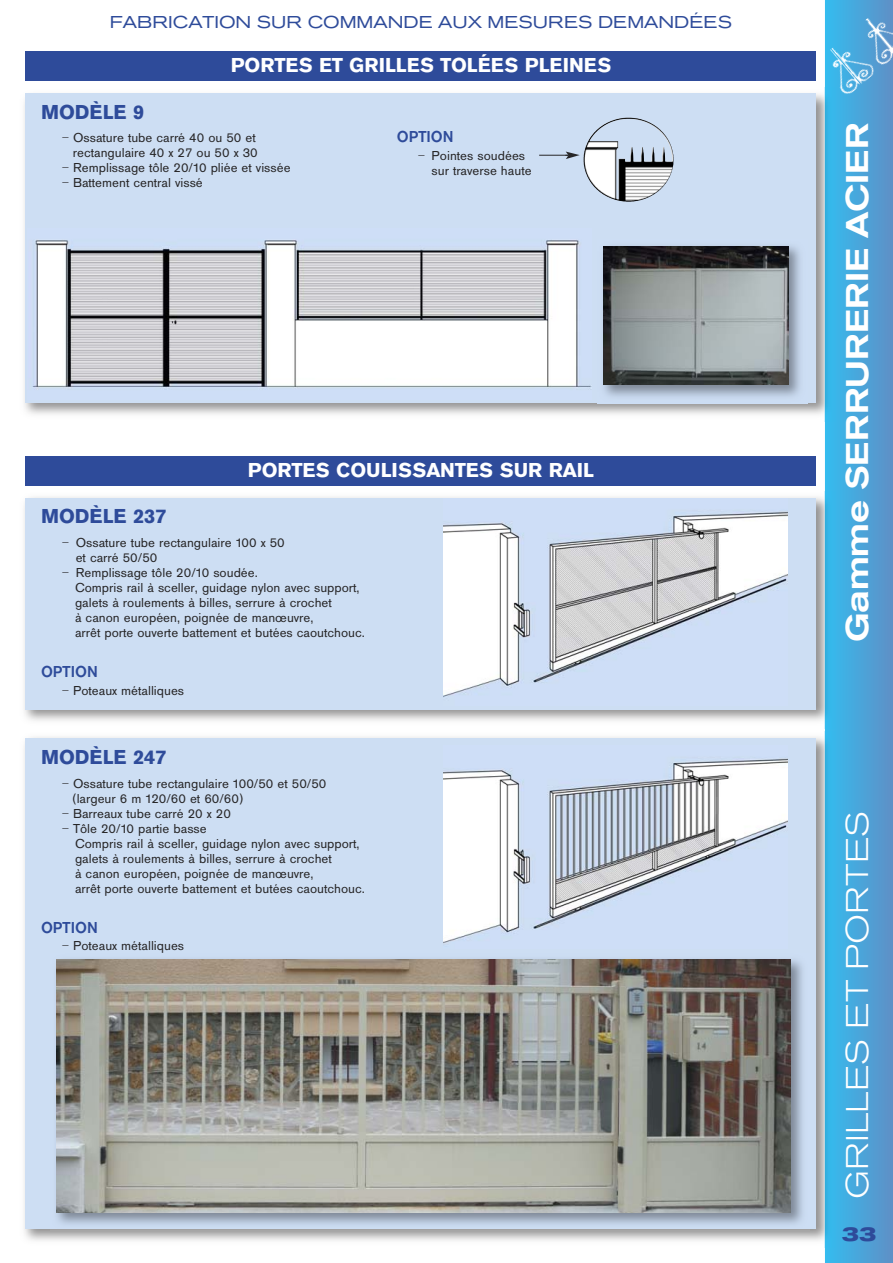
<style>
.page{position:relative;width:893px;height:1263px;background:#fff}
.page>*{position:absolute;margin:0;border:0;box-sizing:border-box;transform-origin:0 0}
.t1{font:33px "Agrotesk Medium Extend";color:#fff;scale:.95 1}
.t2{font:33px "Agrotesk Light Extend";color:#fff}
.t3{font:700 21px "Agrotesk";color:#fff}
.t4{font:700 21px "Agrotesk";color:#2e4b9a}
.t5{font:21px "Agrotesk Bold Extend";color:#2e4b9a}
.t6{font:18px "Agrotesk Regular Extend";color:#2e4b9a}
.t7{font:500 16.5px "Agrotesk";color:#2e4b9a}
.t8{font:13.5px/15px "Agrotesk";color:#272627}
</style>
<div class="page">
<div style="left:825px;top:0;width:68px;height:1263px;background:linear-gradient(to right,#34bcf0,#5e90c7)"></div>
<img style="left:825px;top:6px;width:68px;height:93px">
<img style="left:24px;top:87px;width:811px;height:335px">
<div style="left:26px;top:94px;width:790px;height:309px;background:#cddef3"></div>
<img style="left:32px;top:239px;width:559px;height:151px">
<img style="left:24px;top:491px;width:811px;height:237px">
<div style="left:26px;top:498px;width:790px;height:211px;background:#cddef3"></div>
<img style="left:444px;top:511px;width:344px;height:186px">
<img style="left:24px;top:732px;width:811px;height:516px">
<div style="left:26px;top:739px;width:790px;height:490px;background:#cddef3"></div>
<img style="left:50px;top:959px;width:759px;height:272px">
<img style="left:56px;top:960px;width:735px;height:252px">
<svg style="left:583px;top:117px;width:90px;height:85px"></svg>
<img style="left:625px;top:117px;width:49px;height:51px">
<svg style="left:539px;top:152px;width:41px;height:7px"></svg>
<img style="left:597px;top:246px;width:210px;height:158px">
<img style="left:604px;top:246px;width:184px;height:139px">
<img style="left:444px;top:758px;width:344px;height:185px">
<div style="left:26px;top:456px;width:790px;height:30px;background:#2e4b9a"></div>
<div style="left:26px;top:51px;width:790px;height:29px;background:#2e4b9a"></div>
<h3 class="t6" style="left:110px;top:16px;width:624px">FABRICATION SUR COMMANDE AUX MESURES DEMANDÉES</h3>
<h2 class="t3" style="left:231px;top:58px;width:382px">PORTES ET GRILLES TOLÉES PLEINES</h2>
<h2 class="t4" style="left:41px;top:105px;width:105px">MODÈLE 9</h2>
<p class="t8" style="left:62px;top:132px;width:197px;text-align:right">– Ossature tube carré 40 ou 50 et rectangulaire 40 x 27 ou 50 x 30</p>
<p class="t8" style="left:62px;top:162px;width:230px">– Remplissage tôle 20/10 pliée et vissée</p>
<p class="t8" style="left:62px;top:177px;width:142px">– Battement central vissé</p>
<p class="t7" style="left:397px;top:131px;width:58px">OPTION</p>
<p class="t8" style="left:432px;top:149px;width:102px;text-indent:-13px">– Pointes soudées sur traverse haute</p>
<h2 class="t3" style="left:248px;top:463px;width:348px">PORTES COULISSANTES SUR RAIL</h2>
<h2 class="t4" style="left:41px;top:509px;width:127px">MODÈLE 237</h2>
<p class="t8" style="left:76px;top:536px;width:211px;text-indent:-13px">– Ossature tube rectangulaire 100 x 50 et carré 50/50</p>
<p class="t8" style="left:75px;top:566px;width:291px;text-indent:-13px">– Remplissage tôle 20/10 soudée.<br>Compris rail à sceller, guidage nylon avec support, galets à roulements à billes, serrure à crochet<br>à canon européen, poignée de manœuvre,<br>arrêt porte ouverte battement et butées caoutchouc.</p>
<p class="t7" style="left:41px;top:665px;width:58px">OPTION</p>
<p class="t8" style="left:62px;top:684px;width:123px">– Poteaux métalliques</p>
<h2 class="t4" style="left:41px;top:750px;width:127px">MODÈLE 247</h2>
<p class="t8" style="left:73px;top:777px;width:255px;text-indent:-11px">– Ossature tube rectangulaire 100/50 et 50/50 (largeur 6 m 120/60 et 60/60)</p>
<p class="t8" style="left:62px;top:807px;width:170px">– Barreaux tube carré 20 x 20</p>
<p class="t8" style="left:75px;top:822px;width:291px;text-indent:-13px">– Tôle 20/10 partie basse<br>Compris rail à sceller, guidage nylon avec support, galets à roulements à billes, serrure à crochet<br>à canon européen, poignée de manœuvre,<br>arrêt porte ouverte battement et butées caoutchouc.</p>
<p class="t7" style="left:41px;top:921px;width:58px">OPTION</p>
<p class="t8" style="left:62px;top:940px;width:123px">– Poteaux métalliques</p>
<h1 class="t1" style="left:843px;top:642px;width:549px;rotate:-90deg">Gamme SERRURERIE ACIER</h1>
<h1 class="t2" style="left:846px;top:1199px;width:390px;rotate:-90deg">GRILLES ET PORTES</h1>
<h2 class="t5" style="left:842px;top:1225px;width:36px">33</h2>
</div>
